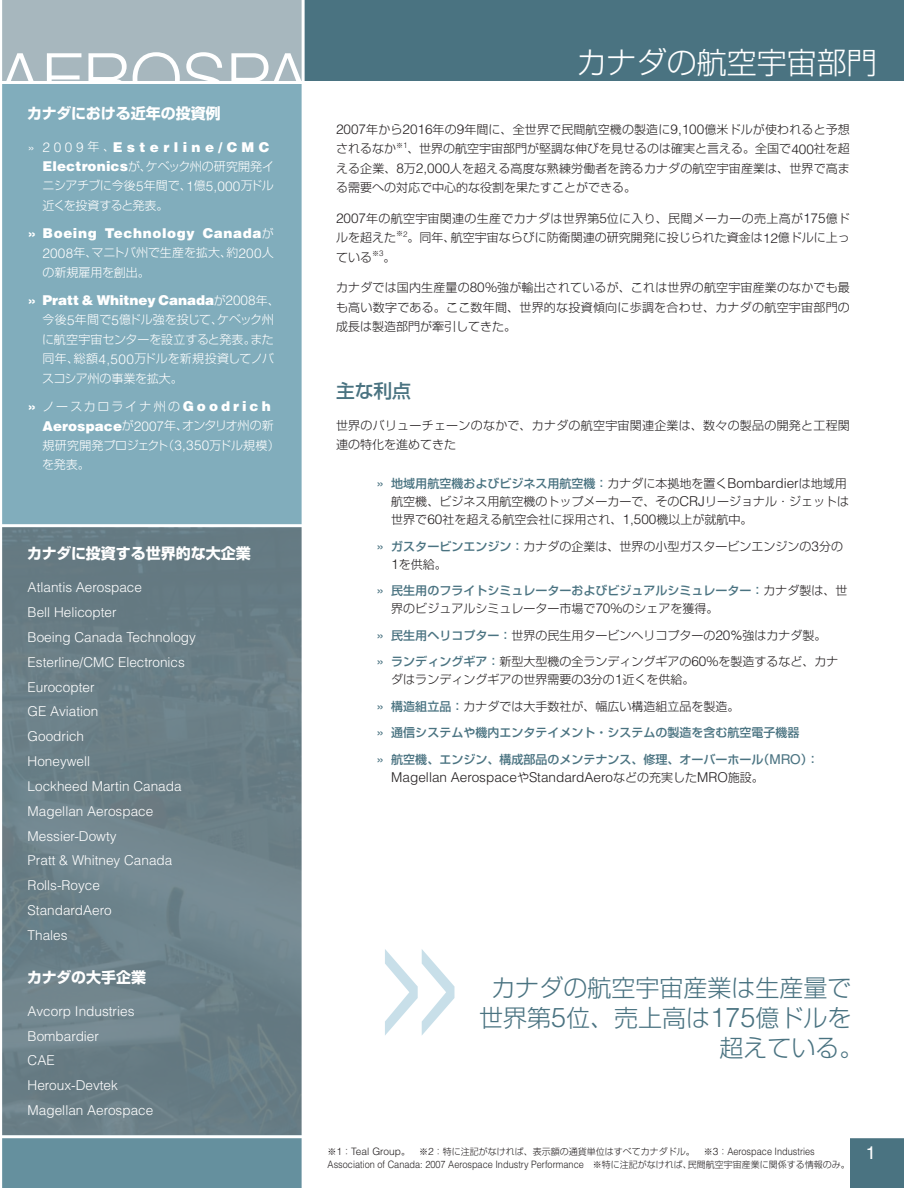
<style>
.page{position:relative;width:904px;height:1188px;background:#fff}
.page>*{position:absolute;margin:0;border:0;box-sizing:border-box;transform-origin:0 0}
.t1{font:300 30px "Shin Go Pro";color:#fff}
.t2{font:300 24px "Shin Go Pro";color:#4a7381}
.t3{font:500 18.75px "Shin Go Pro";color:#4a7381}
.t4{font:18px "Helvetica";color:#fff}
.t5{font:700 15px "Shin Go Pro";color:#fff}
.t6{font:300 13.5px/24.8px "Helvetica";color:#fff}
.t7{font:300 13.5px "Helvetica";color:#231f20}
.t8{font:900 13.5px "Helvetica";letter-spacing:-.005em;color:#fff}
.t9{font:900 13.5px "Helvetica";letter-spacing:.045em;color:#fff}
.t10{font:900 13.5px "Helvetica";letter-spacing:.325em;color:#fff}
.t11{font:300 12px/19.5px "Shin Go Pro";color:#231f20}
.t12{font:300 12px/19.5px "Shin Go Pro";letter-spacing:-.01em;color:#fff;text-align:justify}
.t13{font:500 12px "Shin Go Pro";color:#4a7381}
.t14{font:300 12px/19.5px "Shin Go Pro";letter-spacing:.02em;color:#231f20}
.t15{font:300 12px/19.5px "Shin Go Pro";letter-spacing:.025em;color:#231f20}
.t16{font:300 10.2px "Helvetica";color:#231f20;scale:.9 1}
.t17{font:300 9px "Shin Go Pro";color:#231f20}
.t18{font:300 7.05px "Shin Go Pro";color:#231f20}
.s1{font-weight:300}
.s2{font-family:"Shin Go Pro";font-weight:300;font-size:12px}
.s3{font-family:"Helvetica";font-weight:900;font-size:13.5px}
.s4{font-family:"Helvetica";font-size:13.5px}
.s5{font-family:"Helvetica";font-size:7.95px}
.s6{font-family:"Helvetica";font-weight:400;font-size:13.5px;color:#4a7381}
.s7{font-weight:500;color:#4a7381}
.s8{font-family:"Helvetica";font-weight:400;font-size:13.5px}
.s9{font-family:"Shin Go Pro";font-size:12px}
.s10{font-family:"Helvetica";font-size:27.15px}
.s11{font-family:"Helvetica";font-size:10.2px}
.s12{font-family:"Shin Go Pro";font-size:9px}
</style>
<div class="page">
<div style="left:1px;top:0;width:903px;height:81px;background:#a7b7be"></div>
<svg style="left:2px;top:52px;width:300px;height:29px"></svg>
<div style="left:303px;top:0;width:601px;height:81px;background:#4a7381"></div>
<div style="left:1px;top:81px;width:301px;height:1107px;background:#81adbc"></div>
<div style="left:1px;top:1135px;width:303px;height:53px;background:#65909e"></div>
<img style="left:3px;top:527px;width:299px;height:608px">
<hr style="left:0;top:0;width:2px;height:1188px;background:#fff">
<hr style="left:1px;top:524px;width:306px;height:3px;background:#fff">
<div style="left:850px;top:1138px;width:54px;height:50px;background:#4a7381"></div>
<hr style="left:1px;top:81px;width:903px;height:3px;background:#fff">
<svg style="left:385px;top:949px;width:69px;height:86px"></svg>
<hr style="left:1px;top:1135px;width:903px;height:3px;background:#fff">
<hr style="left:302px;top:0;width:3px;height:1188px;background:#fff">
<p class="t5" style="left:27px;top:101px;width:195px">カナダにおける近年の投資例</p>
<p class="t10" style="left:28px;top:138px;width:243px"><span class="s1">» 2009</span><span class="s2">年、</span>Esterline/CMC</p>
<p class="t12" style="left:42px;top:155px;width:233px"><span class="s3">Electronics</span>が、ケベック州の研究開発イニシアチブに今後<span class="s4">5</span>年間で、<span class="s4">1</span>億<span class="s4">5,000</span>万ドル近くを投資すると発表。</p>
<p class="t9" style="left:28px;top:225px;width:248px">» Boeing Technology Canada<span class="s2">が</span></p>
<p class="t12" style="left:43px;top:242px;width:233px"><span class="s4">2008</span>年、マニトバ州で生産を拡大、約<span class="s4">200</span>人の新規雇用を創出。</p>
<p class="t8" style="left:28px;top:292px;width:253px">» Pratt &amp; Whitney Canada<span class="s2">が</span><span class="s1">2008</span><span class="s2">年、</span></p>
<p class="t12" style="left:42px;top:309px;width:233px">今後<span class="s4">5</span>年間で<span class="s4">5</span>億ドル強を投じて、ケベック州に航空宇宙センターを設立すると発表。また同年、総額<span class="s4">4,500</span>万ドルを新規投資してノバスコシア州の事業を拡大。</p>
<p class="t12" style="left:42px;top:395px;width:239px;text-align:left;text-indent:-15px"><span class="s3">»</span> ノースカロライナ州の<span class="s3">Goodrich<br>Aerospace</span>が<span class="s4">2007</span>年、オンタリオ州の新規研究開発プロジェクト（<span class="s4">3,350</span>万ドル規模）を発表。</p>
<p class="t5" style="left:27px;top:542px;width:225px">カナダに投資する世界的な大企業</p>
<p class="t6" style="left:28px;top:575px;width:170px">Atlantis Aerospace<br>Bell Helicopter<br>Boeing Canada Technology<br>Esterline/CMC Electronics<br>Eurocopter<br>GE Aviation<br>Goodrich<br>Honeywell<br>Lockheed Martin Canada<br>Magellan Aerospace<br>Messier-Dowty<br>Pratt &amp; Whitney Canada<br>Rolls-Royce<br>StandardAero<br>Thales</p>
<p class="t5" style="left:27px;top:965px;width:121px">カナダの大手企業</p>
<p class="t6" style="left:28px;top:999px;width:127px">Avcorp Industries<br>Bombardier<br>CAE<br>Heroux-Devtek<br>Magellan Aerospace</p>
<h1 class="t1" style="left:577px;top:38px;width:301px">カナダの航空宇宙部門</h1>
<p class="t11" style="left:336px;top:118px;width:515px"><span class="s4">2007</span>年から<span class="s4">2016</span>年の<span class="s4">9</span>年間に、全世界で民間航空機の製造に<span class="s4">9,100</span>億米ドルが使われると予想されるなか</p>
<p class="t18" style="left:396px;top:139px;width:13px">※<span class="s5">1</span></p>
<p class="t11" style="left:336px;top:138px;width:515px;text-align:justify;text-indent:71px">、世界の航空宇宙部門が堅調な伸びを見せるのは確実と言える。全国で<span class="s4">400</span>社を超える企業、<span class="s4">8</span>万<span class="s4">2,000</span>人を超える高度な熟練労働者を誇るカナダの航空宇宙産業は、世界で高まる需要への対応で中心的な役割を果たすことができる。</p>
<p class="t15" style="left:336px;top:207px;width:515px"><span class="s4">2007</span>年の航空宇宙関連の生産でカナダは世界第<span class="s4">5</span>位に入り、民間メーカーの売上高が<span class="s4">175</span>億ドルを超えた</p>
<p class="t18" style="left:396px;top:228px;width:13px">※<span class="s5">2</span></p>
<p class="t11" style="left:407px;top:227px;width:444px">。同年、航空宇宙ならびに防衛関連の研究開発に投じられた資金は<span class="s4">12</span>億ドルに上っ</p>
<p class="t11" style="left:336px;top:246px;width:37px">ている</p>
<p class="t18" style="left:372px;top:247px;width:13px">※<span class="s5">3</span></p>
<p class="t11" style="left:383px;top:246px;width:13px">。</p>
<p class="t11" style="left:336px;top:276px;width:515px;text-align:justify">カナダでは国内生産量の<span class="s4">80</span>％強が輸出されているが、これは世界の航空宇宙産業のなかでも最も高い数字である。ここ数年間、世界的な投資傾向に歩調を合わせ、カナダの航空宇宙部門の成長は製造部門が牽引してきた。</p>
<h3 class="t3" style="left:336px;top:375px;width:76px">主な利点</h3>
<p class="t14" style="left:336px;top:414px;width:515px">世界のバリューチェーンのなかで、カナダの航空宇宙関連企業は、数々の製品の開発と工程関連の特化を進めてきた</p>
<p class="t11" style="left:391px;top:473px;width:459px;line-height:18px;text-indent:-15px"><span class="s6">»</span> <span class="s7">地域用航空機およびビジネス用航空機：</span>カナダに本拠地を置く<span class="s4">Bombardier</span>は地域用航空機、ビジネス用航空機のトップメーカーで、その<span class="s4">CRJ</span>リージョナル・ジェットは世界で<span class="s4">60</span>社を超える航空会社に採用され、<span class="s4">1,500</span>機以上が就航中。</p>
<p class="t11" style="left:391px;top:536px;width:453px;line-height:18px;text-indent:-15px"><span class="s6">»</span> <span class="s7">ガスタービンエンジン：</span>カナダの企業は、世界の小型ガスタービンエンジンの<span class="s4">3</span>分の<br><span class="s4">1</span>を供給。</p>
<p class="t11" style="left:391px;top:580px;width:457px;line-height:18px;text-indent:-15px"><span class="s6">»</span> <span class="s7">民生用のフライトシミュレーターおよびビジュアルシミュレーター：</span>カナダ製は、世界のビジュアルシミュレーター市場で<span class="s4">70</span>％のシェアを獲得。</p>
<p class="t11" style="left:376px;top:624px;width:452px"><span class="s6">»</span> <span class="s7">民生用ヘリコプター：</span>世界の民生用タービンヘリコプターの<span class="s4">20%</span>強はカナダ製。</p>
<p class="t11" style="left:391px;top:651px;width:449px;line-height:18px;text-indent:-15px"><span class="s6">»</span> <span class="s7">ランディングギア：</span>新型大型機の全ランディングギアの<span class="s4">60</span>％を製造するなど、カナダはランディングギアの世界需要の<span class="s4">3</span>分の<span class="s4">1</span>近くを供給。</p>
<p class="t11" style="left:376px;top:695px;width:364px"><span class="s6">»</span> <span class="s7">構造組立品：</span>カナダでは大手数社が、幅広い構造組立品を製造。</p>
<p class="t13" style="left:376px;top:723px;width:424px"><span class="s8">»</span> 通信システムや機内エンタテイメント・システムの製造を含む航空電子機器</p>
<p class="t13" style="left:376px;top:749px;width:444px"><span class="s8">»</span> 航空機、エンジン、構成部品のメンテナンス、修理、オーバーホール（<span class="s8">MRO</span>）：</p>
<p class="t7" style="left:391px;top:769px;width:374px">Magellan Aerospace<span class="s9">や</span>StandardAero<span class="s9">などの充実した</span>MRO<span class="s9">施設。</span></p>
<h2 class="t2" style="left:491px;top:968px;width:361px">カナダの航空宇宙産業は生産量で</h2>
<h2 class="t2" style="left:479px;top:998px;width:374px">世界第<span class="s10">5</span>位、売上高は<span class="s10">175</span>億ドルを</h2>
<h2 class="t2" style="left:719px;top:1028px;width:145px">超えている。</h2>
<p class="t17" style="left:328px;top:1144px;width:489px">※<span class="s11">1</span>：<span class="s11">Teal Group</span>。 ※<span class="s11">2</span>：特に注記がなければ、表示額の通貨単位はすべてカナダドル。 ※<span class="s11">3</span>：<span class="s11">Aerospace Industries</span></p>
<p class="t16" style="left:328px;top:1158px;width:582px">Association of Canada: 2007 Aerospace Industry Performance <span class="s12">※特に注記がなければ、民間航空宇宙産業に関係する情報のみ。</span></p>
<h3 class="t4" style="left:866px;top:1142px;width:12px">1</h3>
</div>
